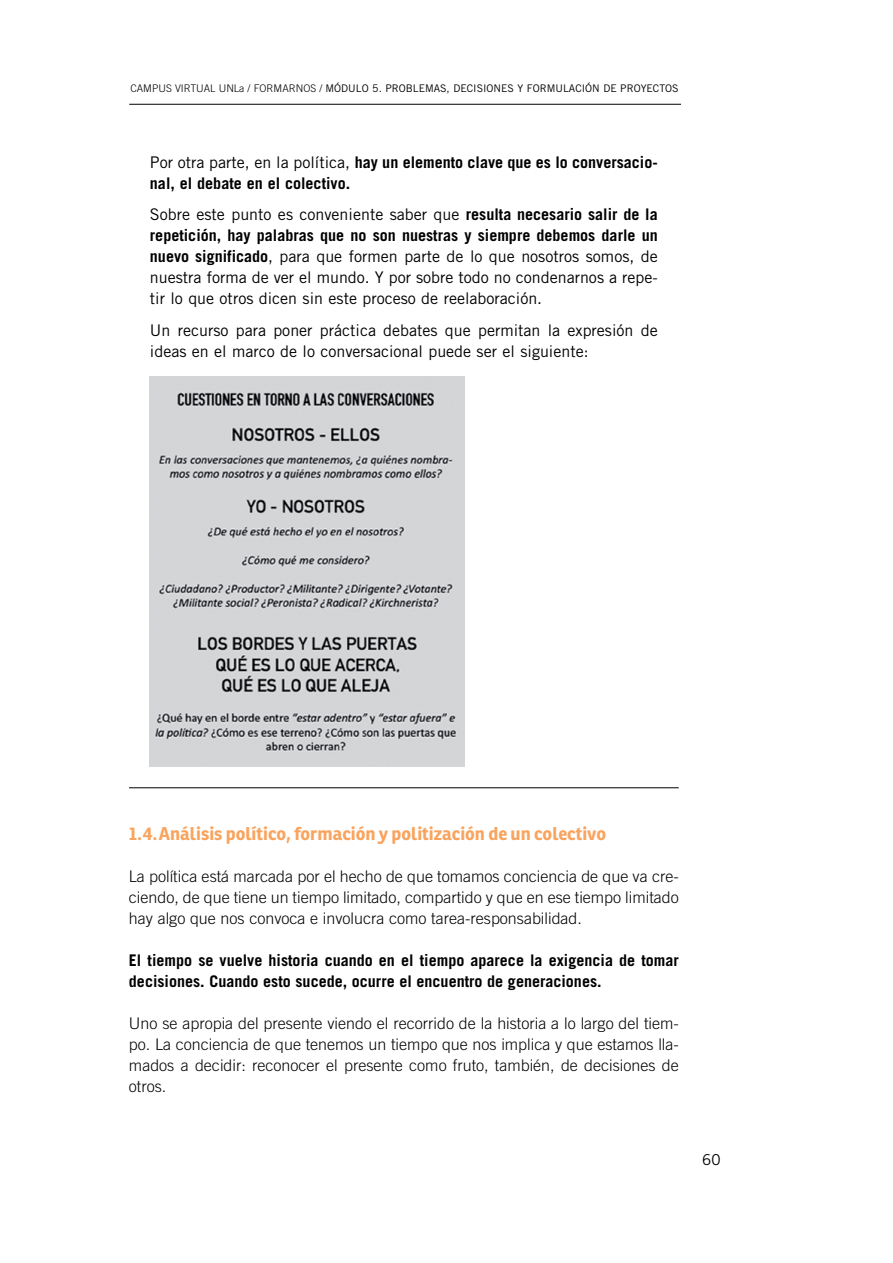
<style>
.page{position:relative;width:893px;height:1263px;background:#fff}
.page>*{position:absolute;margin:0;border:0;box-sizing:border-box;transform-origin:0 0}
.t1{font:700 18px "Ronnia";color:#f9a45e}
.t2{font:16.05px/21px "Trade Gothic LT Std";color:#000;text-align:justify}
.t3{font:300 16.05px/21px "Trade Gothic LT Std";color:#000;text-align:justify}
.t4{font:700 16.05px/21px "Trade Gothic LT Std";color:#000}
.t5{font:15px "Trade Gothic LT Std";color:#000}
.t6{font:10.5px "Trade Gothic LT Std";color:#000}
.t7{font:300 10.5px "Trade Gothic LT Std";color:#000}
.s1{font-weight:300}
.s2{font-weight:400}
.s3{font-weight:700}
</style>
<div class="page">
<hr style="left:129px;top:104px;width:552px;height:1px;background:#000">
<hr style="left:129px;top:787px;width:550px;height:1px;background:#000">
<img style="left:150px;top:376px;width:315px;height:390px">
<p class="t7" style="left:130px;top:82px;width:58px">CAMPUS Virtual</p>
<p class="t6" style="left:219px;top:82px;width:461px"><span class="s1">UNLa / FORMARNOS /</span> Módu lo 5. Problemas, decisiones y formu lación de proyectos</p>
<p class="t4" style="left:150px;top:151px;width:509px"><span class="s2">Por otra parte, en la política,</span> hay un elemento clave que es lo conversacio&shy;nal, el debate en el colectivo.</p>
<p class="t2" style="left:150px;top:204px;width:509px">Sobre este punto es conveniente saber que <span class="s3">resulta necesario salir de la repetición, hay palabras que no son nuestras y siempre debemos darle un nuevo significado</span>, para que formen parte de lo que nosotros somos, de nuestra forma de ver el mundo. Y por sobre todo no condenarnos a repe&shy;tir lo que otros dicen sin este proceso de reelaboración.</p>
<p class="t2" style="left:150px;top:319px;width:509px">Un recurso para poner práctica debates que permitan la expresión de ideas en el marco de lo conversacional puede ser el siguiente:</p>
<p class="t1" style="left:129px;top:822px;width:479px">1.4.Análisis político, formación y politización de un colectivo</p>
<p class="t3" style="left:129px;top:866px;width:551px">La política está marcada por el hecho de que tomamos conciencia de que va cre&shy;ciendo, de que tiene un tiempo limitado, compartido y que en ese tiempo limitado hay algo que nos convoca e involucra como tarea-responsabilidad.</p>
<p class="t4" style="left:129px;top:950px;width:551px">El tiempo se vuelve historia cuando en el tiempo aparece la exigencia de tomar decisiones. Cuando esto sucede, ocurre el encuentro de generaciones.</p>
<p class="t3" style="left:129px;top:1013px;width:551px">Uno se apropia del presente viendo el recorrido de la historia a lo largo del tiem&shy;po. La conciencia de que tenemos un tiempo que nos implica y que estamos lla&shy;mados a decidir: reconocer el presente como fruto, también, de decisiones de otros.</p>
<p class="t5" style="left:702px;top:1150px;width:20px">60</p>
</div>
